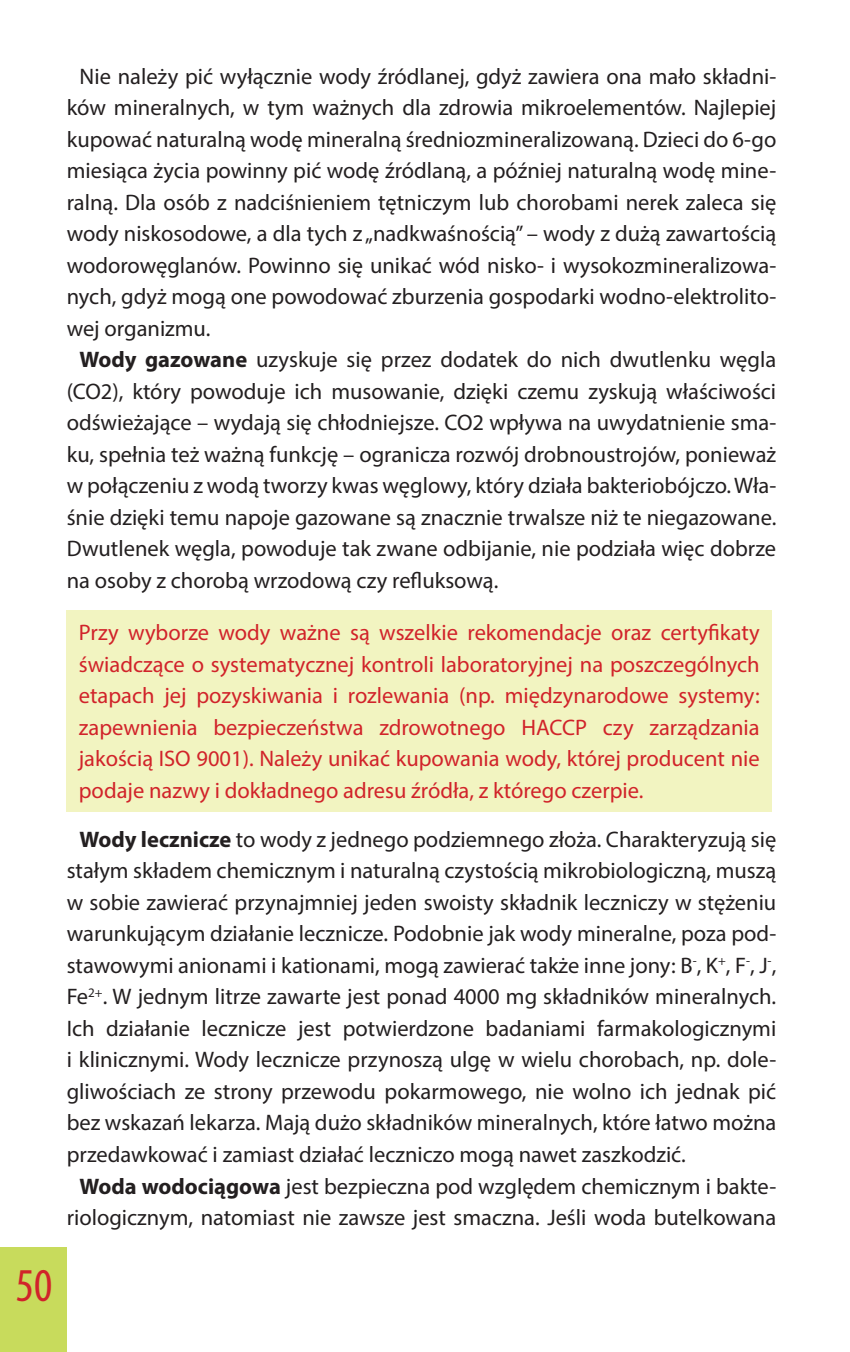
<style>
.page{position:relative;width:850px;height:1352px;background:#fff}
.page>*{position:absolute;margin:0;border:0;box-sizing:border-box;transform-origin:0 0}
.t1{font:condensed 47.25px "Myriad Pro";color:#d1232a}
.t2{font:22.5px "Myriad Pro";color:#231f20}
.t3{font:22.5px/31.5px "Myriad Pro";color:#d1232a;text-align:justify}
.s1{font-weight:700}
</style>
<div class="page">
<div style="left:67px;top:609px;width:705px;height:202px;background:#f2f4c1"></div>
<div style="left:0;top:1247px;width:67px;height:104px;background:#c8db5c"></div>
<h1 class="t1" style="left:16px;top:1256px;width:38px">50</h1>
<p class="t2" style="left:79px;top:62px;width:698px">Nie należy pić wyłącznie wody źródlanej, gdyż zawiera ona mało składni-</p>
<p class="t2" style="left:67px;top:94px;width:711px">ków mineralnych, w tym ważnych dla zdrowia mikroelementów. Najlepiej</p>
<p class="t2" style="left:67px;top:125px;width:711px">kupować naturalną wodę mineralną średniozmineralizowaną. Dzieci do 6-go</p>
<p class="t2" style="left:67px;top:157px;width:711px">miesiąca życia powinny pić wodę źródlaną, a później naturalną wodę mine-</p>
<p class="t2" style="left:67px;top:188px;width:711px">ralną. Dla osób z nadciśnieniem tętniczym lub chorobami nerek zaleca się</p>
<p class="t2" style="left:67px;top:220px;width:711px">wody niskosodowe, a dla tych z „nadkwaśnością” – wody z dużą zawartością</p>
<p class="t2" style="left:67px;top:251px;width:711px">wodorowęglanów. Powinno się unikać wód nisko- i wysokozmineralizowa-</p>
<p class="t2" style="left:67px;top:283px;width:711px">nych, gdyż mogą one powodować zburzenia gospodarki wodno-elektrolito-</p>
<p class="t2" style="left:67px;top:314px;width:145px">wej organizmu.</p>
<p class="t2" style="left:79px;top:346px;width:698px"><span class="s1">Wody gazowane</span> uzyskuje się przez dodatek do nich dwutlenku węgla</p>
<p class="t2" style="left:67px;top:377px;width:711px">(CO2), który powoduje ich musowanie, dzięki czemu zyskują właściwości</p>
<p class="t2" style="left:67px;top:409px;width:711px">odświeżające – wydają się chłodniejsze. CO2 wpływa na uwydatnienie sma-</p>
<p class="t2" style="left:67px;top:440px;width:711px">ku, spełnia też ważną funkcję – ogranicza rozwój drobnoustrojów, ponieważ</p>
<p class="t2" style="left:67px;top:472px;width:711px">w połączeniu z wodą tworzy kwas węglowy, który działa bakteriobójczo. Wła-</p>
<p class="t2" style="left:67px;top:503px;width:711px">śnie dzięki temu napoje gazowane są znacznie trwalsze niż te niegazowane.</p>
<p class="t2" style="left:67px;top:535px;width:711px">Dwutlenek węgla, powoduje tak zwane odbijanie, nie podziała więc dobrze</p>
<p class="t2" style="left:67px;top:566px;width:433px">na osoby z chorobą wrzodową czy refluksową.</p>
<p class="t3" style="left:79px;top:616px;width:682px">Przy wyborze wody ważne są wszelkie rekomendacje oraz certyfikaty świadczące o systematycznej kontroli laboratoryjnej na poszczególnych etapach jej pozyskiwania i rozlewania (np. międzynarodowe systemy: zapewnienia bezpieczeństwa zdrowotnego HACCP czy zarządzania jakością ISO 9001). Należy unikać kupowania wody, której producent nie podaje nazwy i dokładnego adresu źródła, z którego czerpie.</p>
<p class="t2" style="left:79px;top:825px;width:698px"><span class="s1">Wody lecznicze</span> to wody z jednego podziemnego złoża. Charakteryzują się</p>
<p class="t2" style="left:67px;top:856px;width:711px">stałym składem chemicznym i naturalną czystością mikrobiologiczną, muszą</p>
<p class="t2" style="left:67px;top:888px;width:711px">w sobie zawierać przynajmniej jeden swoisty składnik leczniczy w stężeniu</p>
<p class="t2" style="left:67px;top:919px;width:711px">warunkującym działanie lecznicze. Podobnie jak wody mineralne, poza pod-</p>
<p class="t2" style="left:67px;top:951px;width:711px">stawowymi anionami i kationami, mogą zawierać także inne jony: B<sup>-</sup>, K<sup>+</sup>, F<sup>-</sup>, J<sup>-</sup>,</p>
<p class="t2" style="left:67px;top:982px;width:711px">Fe<sup>2+</sup>. W jednym litrze zawarte jest ponad 4000 mg składników mineralnych.</p>
<p class="t2" style="left:67px;top:1014px;width:711px">Ich działanie lecznicze jest potwierdzone badaniami farmakologicznymi</p>
<p class="t2" style="left:67px;top:1045px;width:711px">i klinicznymi. Wody lecznicze przynoszą ulgę w wielu chorobach, np. dole-</p>
<p class="t2" style="left:67px;top:1077px;width:711px">gliwościach ze strony przewodu pokarmowego, nie wolno ich jednak pić</p>
<p class="t2" style="left:67px;top:1108px;width:711px">bez wskazań lekarza. Mają dużo składników mineralnych, które łatwo można</p>
<p class="t2" style="left:67px;top:1140px;width:621px">przedawkować i zamiast działać leczniczo mogą nawet zaszkodzić.</p>
<p class="t2" style="left:79px;top:1171px;width:698px"><span class="s1">Woda wodociągowa</span> jest bezpieczna pod względem chemicznym i bakte-</p>
<p class="t2" style="left:67px;top:1203px;width:711px">riologicznym, natomiast nie zawsze jest smaczna. Jeśli woda butelkowana</p>
</div>
